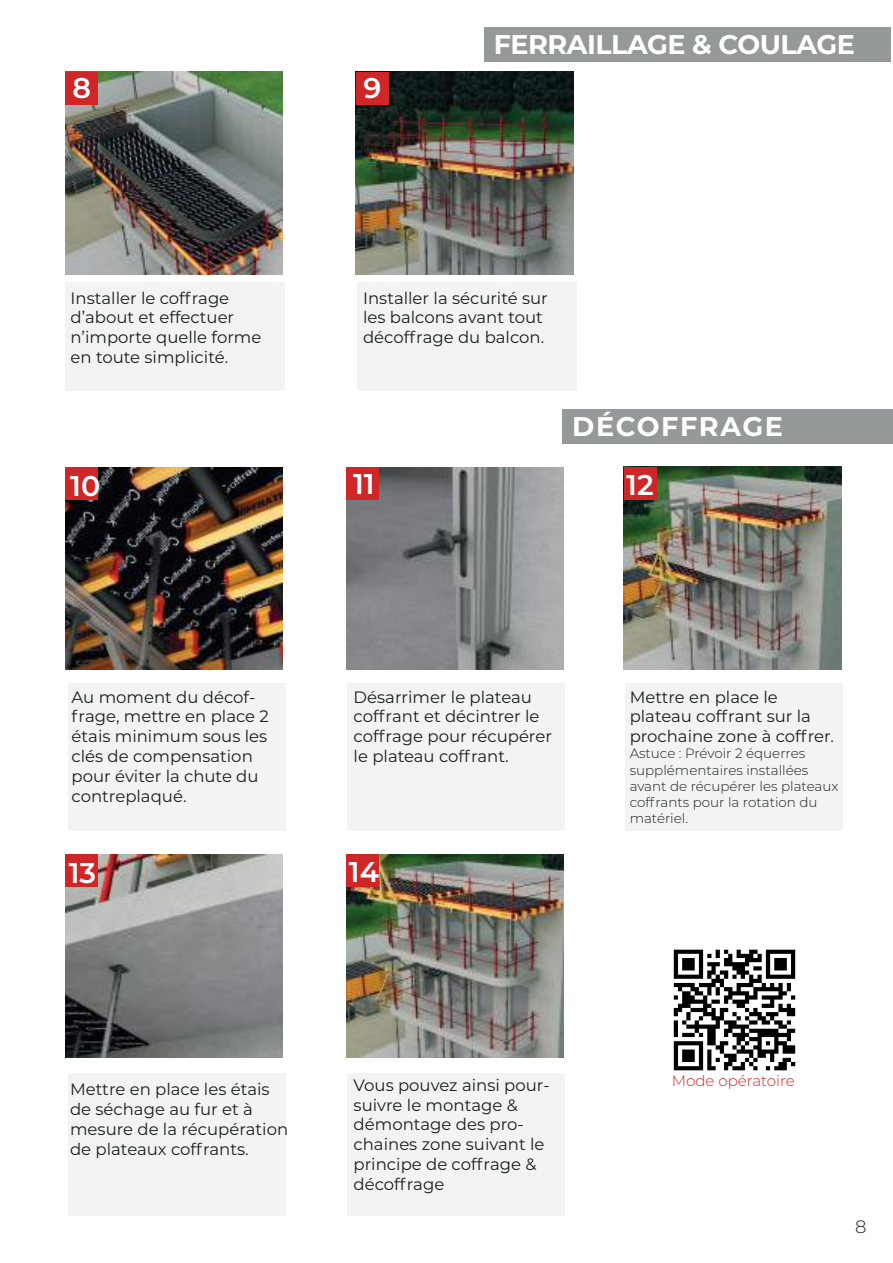
<style>
.page{position:relative;width:893px;height:1263px;background:#fff}
.page>*{position:absolute;margin:0;border:0;box-sizing:border-box;transform-origin:0 0}
.t1{font:600 28.5px "Montserrat";color:#fff}
.t2{font:700 27px "Montserrat";letter-spacing:-.02em;color:#fff}
.t3{font:700 27px "Montserrat";letter-spacing:.06em;color:#fff}
.t4{font:300 18px "Montserrat";color:#241f1f}
.t5{font:16.5px/19.8px "Montserrat";color:#191e1f}
.t6{font:300 15px "Montserrat";color:#cf2628}
.t7{font:300 13.5px/16.2px "Montserrat";color:#191e1f}
</style>
<div class="page">
<img style="left:356px;top:72px;width:217px;height:203px">
<img style="left:65px;top:72px;width:217px;height:203px">
<div style="left:347px;top:683px;width:217px;height:148px;background:#f3f3f3"></div>
<div style="left:626px;top:683px;width:217px;height:148px;background:#f3f3f3"></div>
<div style="left:69px;top:683px;width:217px;height:148px;background:#f3f3f3"></div>
<div style="left:347px;top:1073px;width:217px;height:142px;background:#f3f3f3"></div>
<div style="left:69px;top:1073px;width:217px;height:143px;background:#f3f3f3"></div>
<img style="left:65px;top:467px;width:217px;height:202px">
<div style="left:65px;top:467px;width:33px;height:33px;background:#cf2628"></div>
<img style="left:346px;top:467px;width:217px;height:203px">
<div style="left:346px;top:467px;width:33px;height:33px;background:#cf2628"></div>
<img style="left:624px;top:467px;width:217px;height:203px">
<div style="left:624px;top:467px;width:33px;height:33px;background:#cf2628"></div>
<img style="left:65px;top:855px;width:217px;height:202px">
<div style="left:65px;top:854px;width:33px;height:33px;background:#cf2628"></div>
<img style="left:346px;top:854px;width:217px;height:203px">
<div style="left:346px;top:854px;width:33px;height:33px;background:#cf2628"></div>
<div style="left:562px;top:410px;width:330px;height:34px;background:#96999a"></div>
<img style="left:673px;top:949px;width:122px;height:122px">
<div style="left:65px;top:282px;width:220px;height:108px;background:#f3f3f3"></div>
<div style="left:357px;top:282px;width:220px;height:108px;background:#f3f3f3"></div>
<div style="left:65px;top:72px;width:33px;height:33px;background:#cf2628"></div>
<div style="left:356px;top:72px;width:33px;height:33px;background:#cf2628"></div>
<div style="left:485px;top:28px;width:406px;height:34px;background:#96999a"></div>
<h1 class="t1" style="left:72px;top:68px;width:20px">8</h1>
<h1 class="t1" style="left:363px;top:68px;width:19px">9</h1>
<h2 class="t2" style="left:494px;top:25px;width:363px">FERRAILLAGE &amp; COULAGE</h2>
<p class="t5" style="left:71px;top:287px;width:192px">Installer le coffrage d’about et effectuer n’importe quelle forme en toute simplicité.</p>
<p class="t5" style="left:363px;top:287px;width:186px">Installer la sécurité sur les balcons avant tout décoffrage du balcon.</p>
<h2 class="t3" style="left:572px;top:407px;width:212px">DÉCOFFRAGE</h2>
<h1 class="t1" style="left:70px;top:466px;width:32px">10</h1>
<h1 class="t1" style="left:353px;top:464px;width:23px">11</h1>
<h1 class="t1" style="left:626px;top:465px;width:29px">12</h1>
<p class="t5" style="left:72px;top:686px;width:199px">Au moment du décof&shy;frage, mettre en place 2 étais minimum sous les clés de compensation pour éviter la chute du contreplaqué.</p>
<p class="t5" style="left:354px;top:686px;width:200px">Désarrimer le plateau coffrant et décintrer le coffrage pour récupérer le plateau coffrant.</p>
<h1 class="t1" style="left:69px;top:853px;width:29px">13</h1>
<h1 class="t1" style="left:349px;top:852px;width:32px">14</h1>
<p class="t5" style="left:70px;top:1079px;width:220px">Mettre en place les étais de séchage au fur et à mesure de la récupération de plateaux coffrants.</p>
<p class="t5" style="left:354px;top:1074px;width:198px">Vous pouvez ainsi pour&shy;suivre le montage &amp; démontage des pro&shy;chaines zone suivant le principe de coffrage &amp; décoffrage</p>
<p class="t5" style="left:630px;top:686px;width:206px">Mettre en place le plateau coffrant sur la prochaine zone à coffrer.</p>
<p class="t7" style="left:630px;top:745px;width:210px">Astuce : Prévoir 2 équerres supplémentaires installées avant de récupérer les plateaux coffrants pour la rotation du matériel.</p>
<p class="t6" style="left:672px;top:1071px;width:125px">Mode opératoire</p>
<p class="t4" style="left:855px;top:1214px;width:13px">8</p>
</div>
